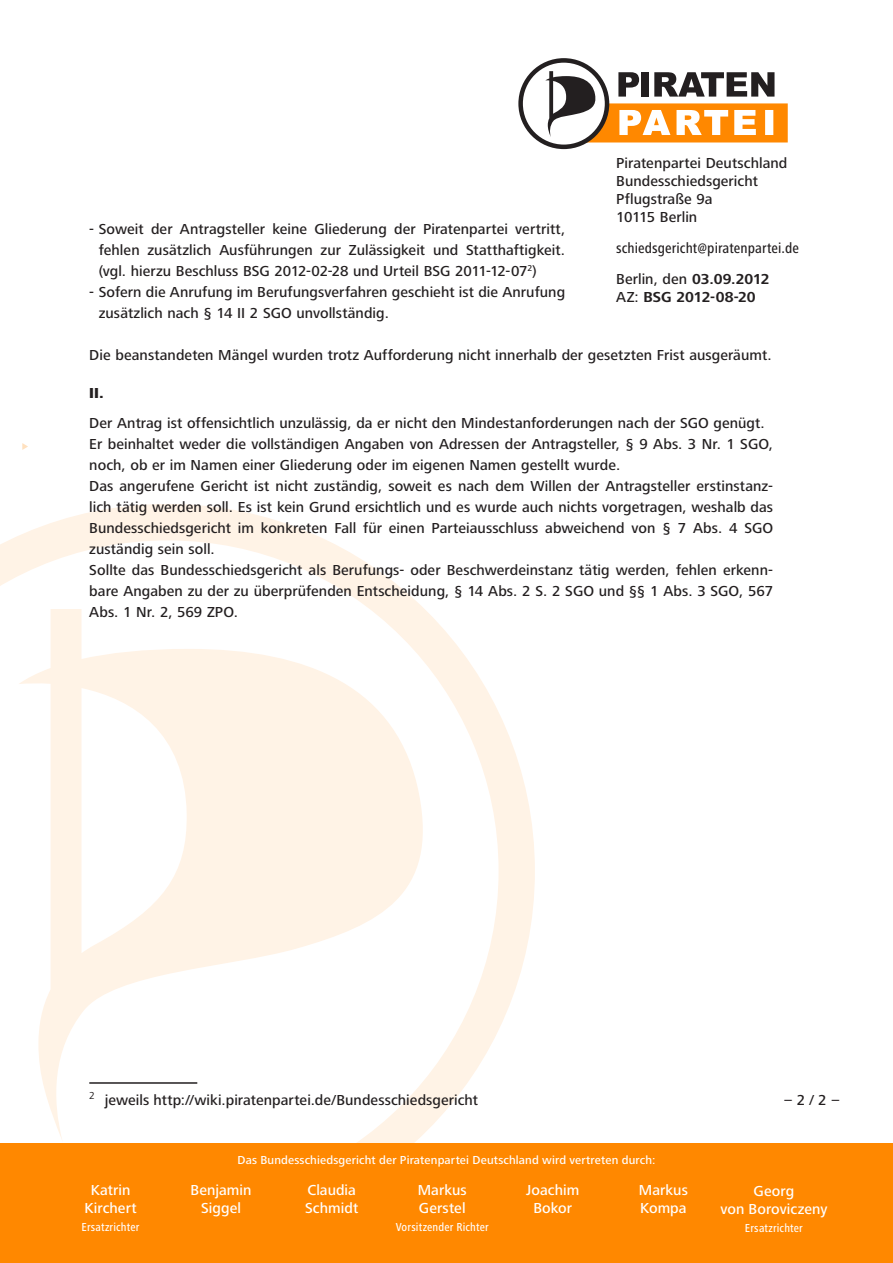
<style>
.page{position:relative;width:893px;height:1263px;background:#fff}
.page>*{position:absolute;margin:0;border:0;box-sizing:border-box;transform-origin:0 0}
.t1{font:500 15px/21px "Frutiger Next LT";letter-spacing:.005em;color:#231f20}
.t2{font:500 15px/18px "Frutiger Next LT";letter-spacing:.005em;color:#fff;text-align:center}
.t3{font:500 condensed 15px/30.8px "Frutiger Next LT";letter-spacing:.005em;color:#231f20}
.t4{font:700 15px "Frutiger Next LT";letter-spacing:-.01em;color:#231f20}
.t5{font:800 15px "Frutiger Next LT";color:#231f20}
.t6{font:500 12px "Frutiger Next LT";letter-spacing:.015em;color:#fff}
.t7{font:500 condensed 12px "Frutiger Next LT";letter-spacing:.01em;color:#fff}
.s1{font-stretch:normal}
.s2{font-weight:700;font-stretch:normal}
.s3{font-weight:500}
</style>
<div class="page">
<svg style="left:0;top:504px;width:535px;height:640px"></svg>
<div style="left:0;top:1144px;width:893px;height:119px;background:#f80"></div>
<svg style="left:518px;top:58px;width:270px;height:91px"></svg>
<svg style="left:22px;top:443px;width:6px;height:7px"></svg>
<hr style="left:89px;top:1082px;width:108px;height:2px;background:#231f20">
<p class="t1" style="left:616px;top:154px;width:173px;line-height:18px">Piratenpartei Deutschland<br>Bundesschiedsgericht<br>Pflugstraße 9a<br>10115 Berlin</p>
<p class="t3" style="left:616px;top:232px;width:184px">schiedsgericht@piratenpartei.de<br><span class="s1">Berlin, den</span> <span class="s2">03.09.2012</span></p>
<p class="t4" style="left:616px;top:288px;width:141px"><span class="s3">AZ:</span> BSG 2012-08-20</p>
<p class="t1" style="left:99px;top:219px;width:468px;text-align:justify;text-indent:-10px">- Soweit der Antragsteller keine Gliederung der Piratenpartei vertritt, fehlen zusätzlich Ausführungen zur Zulässigkeit und Statthaftigkeit. (vgl. hierzu Beschluss BSG 2012-02-28 und Urteil BSG 2011-12-07<sup>2</sup>)</p>
<p class="t1" style="left:99px;top:282px;width:468px;text-indent:-10px">- Sofern die Anrufung im Berufungsverfahren geschieht ist die Anrufung zusätzlich nach § 14 II 2 SGO unvollständig.</p>
<p class="t1" style="left:89px;top:345px;width:684px">Die beanstandeten Mängel wurden trotz Aufforderung nicht innerhalb der gesetzten Frist ausgeräumt.</p>
<p class="t5" style="left:89px;top:385px;width:16px">II.</p>
<p class="t1" style="left:89px;top:412px;width:685px">Der Antrag ist offensichtlich unzulässig, da er nicht den Mindestanforderungen nach der SGO genügt.<br>Er beinhaltet weder die vollständigen Angaben von Adressen der Antragsteller, § 9 Abs. 3 Nr. 1 SGO, noch, ob er im Namen einer Gliederung oder im eigenen Namen gestellt wurde.<br>Das angerufene Gericht ist nicht zuständig, soweit es nach dem Willen der Antragsteller erstinstanz&shy;lich tätig werden soll. Es ist kein Grund ersichtlich und es wurde auch nichts vorgetragen, weshalb das Bundesschiedsgericht im konkreten Fall für einen Parteiausschluss abweichend von § 7 Abs. 4 SGO zuständig sein soll.<br>Sollte das Bundesschiedsgericht als Berufungs- oder Beschwerdeinstanz tätig werden, fehlen erkenn&shy;bare Angaben zu der zu überprüfenden Entscheidung, § 14 Abs. 2 S. 2 SGO und §§ 1 Abs. 3 SGO, 567<br>Abs. 1 Nr. 2, 569 ZPO.</p>
<p class="t1" style="left:89px;top:1089px;width:390px"><sup>2</sup> jeweils http://wiki.piratenpartei.de/Bundesschiedsgericht</p>
<p class="t6" style="left:238px;top:1153px;width:419px">Das Bundesschiedsgericht der Piratenpartei Deutschland wird vertreten durch:</p>
<p class="t1" style="left:784px;top:1089px;width:56px">–2 / 2–</p>
<p class="t2" style="left:84px;top:1181px;width:54px">Katrin<br>Kirchert</p>
<p class="t7" style="left:82px;top:1220px;width:60px">Ersatzrichter</p>
<p class="t2" style="left:191px;top:1181px;width:62px">Benjamin<br>Siggel</p>
<p class="t2" style="left:305px;top:1181px;width:55px;text-align:left">Claudia<br>Schmidt</p>
<p class="t2" style="left:720px;top:1182px;width:108px">Georg<br>von Boroviczeny</p>
<p class="t7" style="left:745px;top:1221px;width:60px">Ersatzrichter</p>
<p class="t2" style="left:418px;top:1181px;width:51px;text-align:left">Markus<br>Gerstel</p>
<p class="t7" style="left:396px;top:1220px;width:95px">Vorsitzender Richter</p>
<p class="t2" style="left:526px;top:1181px;width:55px">Joachim<br>Bokor</p>
<p class="t2" style="left:639px;top:1181px;width:51px;text-align:left">Markus<br>Kompa</p>
</div>
